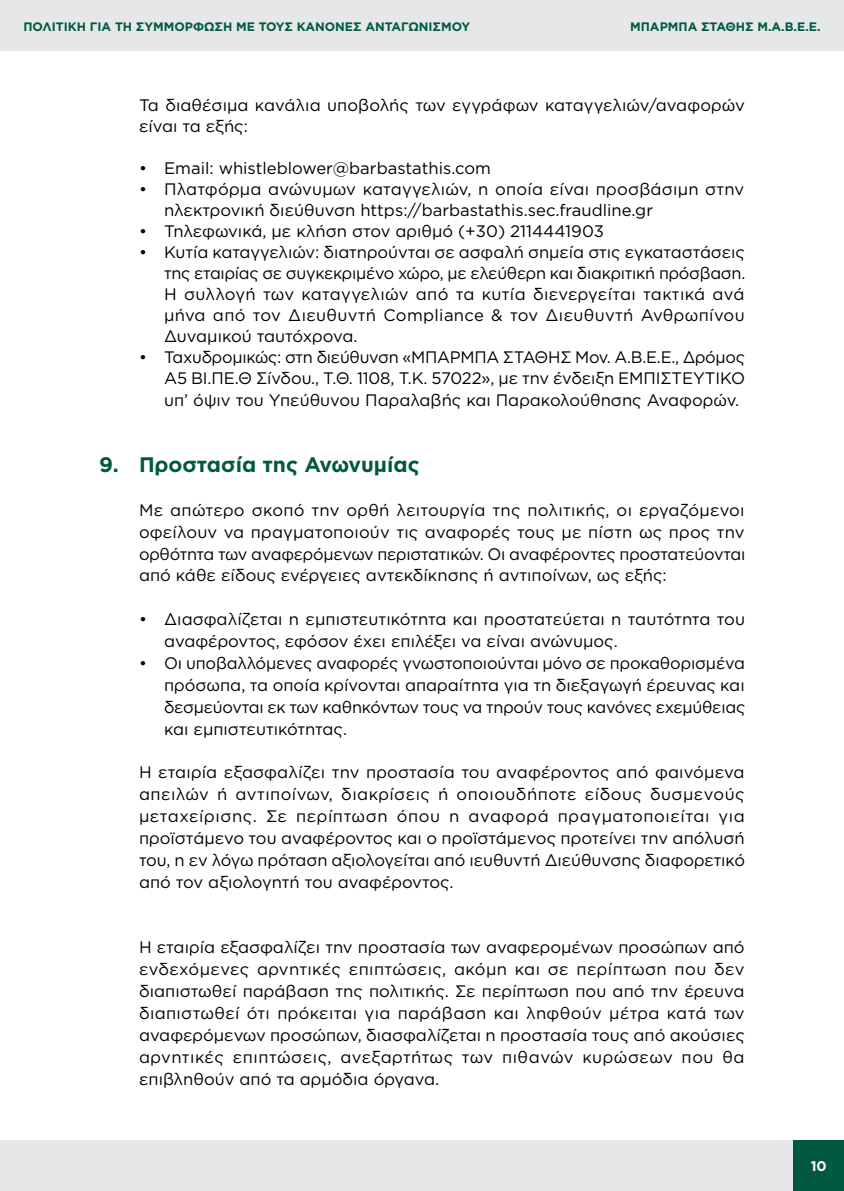
<style>
.page{position:relative;width:844px;height:1191px;background:#fff}
.page>*{position:absolute;margin:0;border:0;box-sizing:border-box;transform-origin:0 0}
.t1{font:700 21px "Gotham Greek";color:#005940}
.t2{font:16.62px/21.9px "Gotham Greek";color:#000;text-align:justify}
.t3{font:700 14px "Gotham Greek";color:#fff}
.t4{font:700 12.25px "Gotham Greek";color:#005940}
</style>
<div class="page">
<div style="left:0;top:0;width:843px;height:50px;background:#e6e7e8"></div>
<div style="left:0;top:1140px;width:843px;height:51px;background:#e6e7e8"></div>
<div style="left:793px;top:1140px;width:50px;height:51px;background:#005940"></div>
<p class="t4" style="left:23px;top:19px;width:448px">ΠΟΛΙΤΙΚΗ ΓΙΑ ΤΗ ΣΥΜΜΟΡΦΩΣΗ ΜΕ ΤΟΥΣ ΚΑΝΟΝΕΣ ΑΝΤΑΓΩΝΙΣΜΟΥ</p>
<p class="t4" style="left:630px;top:19px;width:192px">ΜΠΆΡΜΠΑ ΣΤΆΘΗΣ Μ.Α.Β.Ε.Ε.</p>
<p class="t2" style="left:139px;top:95px;width:607px;line-height:21px">Τα διαθέσιμα κανάλια υποβολής των εγγράφων καταγγελιών/αναφορών είναι τα εξής:</p>
<p class="t2" style="left:139px;top:157px;width:353px">• Email: whistleblower@barbastathis.com</p>
<p class="t2" style="left:164px;top:179px;width:581px;line-height:21px;text-indent:-25px">• Πλατφόρμα ανώνυμων καταγγελιών, η οποία είναι προσβάσιμη στην ηλεκτρονική διεύθυνση https://barbastathis.sec.fraudline.gr</p>
<p class="t2" style="left:139px;top:220px;width:466px">• Τηλεφωνικά, με κλήση στον αριθμό (+30) 2114441903</p>
<p class="t2" style="left:164px;top:242px;width:582px;line-height:21px;text-indent:-25px">• Κυτία καταγγελιών: διατηρούνται σε ασφαλή σημεία στις εγκαταστάσεις της εταιρίας σε συγκεκριμένο χώρο, με ελεύθερη και διακριτική πρόσβαση.<br>Η συλλογή των καταγγελιών από τα κυτία διενεργείται τακτικά ανά μήνα από τον Διευθυντή Compliance &amp; τον Διευθυντή Ανθρωπίνου Δυναμικού ταυτόχρονα.</p>
<p class="t2" style="left:164px;top:347px;width:582px;line-height:21.3px;text-indent:-25px">• Ταχυδρομικώς: στη διεύθυνση «ΜΠΑΡΜΠΑ ΣΤΑΘΗΣ Μον. Α.Β.Ε.Ε., Δρόμος Α5 ΒΙ.ΠΕ.Θ Σίνδου., Τ.Θ. 1108, T.Κ. 57022», με την ένδειξη ΕΜΠΙΣΤΕΥΤΙΚΟ υπ’ όψιν του Υπεύθυνου Παραλαβής και Παρακολούθησης Αναφορών.</p>
<p class="t1" style="left:99px;top:452px;width:322px">9. Προστασία της Ανωνυμίας</p>
<p class="t2" style="left:139px;top:498px;width:607px">Με απώτερο σκοπό την ορθή λειτουργία της πολιτικής, οι εργαζόμενοι οφείλουν να πραγματοποιούν τις αναφορές τους με πίστη ως προς την ορθότητα των αναφερόμενων περιστατικών. Οι αναφέροντες προστατεύονται από κάθε είδους ενέργειες αντεκδίκησης ή αντιποίνων, ως εξής:</p>
<p class="t2" style="left:164px;top:608px;width:582px;text-indent:-25px">• Διασφαλίζεται η εμπιστευτικότητα και προστατεύεται η ταυτότητα του αναφέροντος, εφόσον έχει επιλέξει να είναι ανώνυμος.</p>
<p class="t2" style="left:164px;top:652px;width:582px;text-indent:-25px">• Οι υποβαλλόμενες αναφορές γνωστοποιούνται μόνο σε προκαθορισμένα πρόσωπα, τα οποία κρίνονται απαραίτητα για τη διεξαγωγή έρευνας και δεσμεύονται εκ των καθηκόντων τους να τηρούν τους κανόνες εχεμύθειας και εμπιστευτικότητας.</p>
<p class="t2" style="left:139px;top:761px;width:607px">Η εταιρία εξασφαλίζει την προστασία του αναφέροντος από φαινόμενα απειλών ή αντιποίνων, διακρίσεις ή οποιουδήποτε είδους δυσμενούς μεταχείρισης. Σε περίπτωση όπου η αναφορά πραγματοποιείται για προϊστάμενο του αναφέροντος και ο προϊστάμενος προτείνει την απόλυσή του, η εν λόγω πρόταση αξιολογείται από ιευθυντή Διεύθυνσης διαφορετικό από τον αξιολογητή του αναφέροντος.</p>
<p class="t2" style="left:139px;top:936px;width:607px">Η εταιρία εξασφαλίζει την προστασία των αναφερομένων προσώπων από ενδεχόμενες αρνητικές επιπτώσεις, ακόμη και σε περίπτωση που δεν διαπιστωθεί παράβαση της πολιτικής. Σε περίπτωση που από την έρευνα διαπιστωθεί ότι πρόκειται για παράβαση και ληφθούν μέτρα κατά των αναφερόμενων προσώπων, διασφαλίζεται η προστασία τους από ακούσιες αρνητικές επιπτώσεις, ανεξαρτήτως των πιθανών κυρώσεων που θα επιβληθούν από τα αρμόδια όργανα.</p>
<p class="t3" style="left:810px;top:1157px;width:18px">10</p>
</div>
